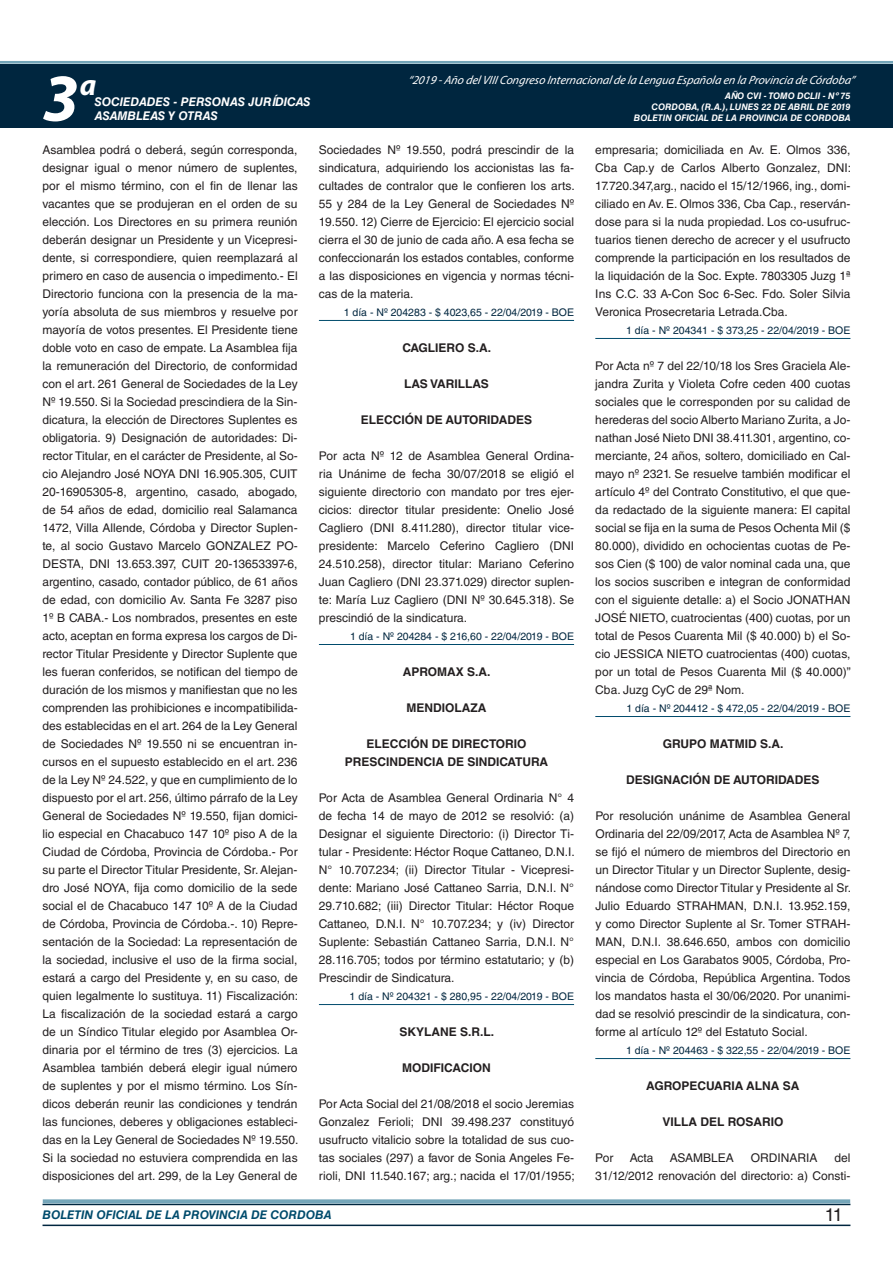
<style>
.page{position:relative;width:893px;height:1263px;background:#fff}
.page>*{position:absolute;margin:0;border:0;box-sizing:border-box;transform-origin:0 0}
.t1{font:italic 700 67.5px "Myriad Pro";color:#fff}
.t2{font:italic 700 30px "Myriad Pro";color:#fff}
.t3{font:18px "Helvetica LT Std";color:#231f20}
.t4{font:12px/18px "Helvetica LT Std";color:#231f20;text-align:justify}
.t5{font:700 12px "Helvetica LT Std";color:#231f20}
.t6{font:italic 12px "Myriad Pro";color:#fff}
.t7{font:italic 700 12px "Helvetica LT Std";color:#fff}
.t8{font:italic 700 12px "Helvetica LT Std";color:#004b6c}
.t9{font:10.5px "Helvetica LT Std";color:#00263f}
.t10{font:italic 700 9px/10.8px "Helvetica LT Std";color:#fff;text-align:right}
</style>
<div class="page">
<div style="left:0;top:61px;width:893px;height:6px;background:#fff;opacity:.75"></div>
<div style="left:0;top:64px;width:893px;height:64px;background:#00263f"></div>
<hr style="left:43px;top:1224px;width:807px;height:2px;background:#00263f">
<div style="left:42px;top:1198px;width:809px;height:8px;background:#fff;opacity:.75"></div>
<hr style="left:319px;top:320px;width:255px;height:1px;background:#004b6c">
<hr style="left:319px;top:644px;width:255px;height:1px;background:#004b6c">
<hr style="left:319px;top:1004px;width:255px;height:1px;background:#004b6c">
<hr style="left:595px;top:338px;width:255px;height:1px;background:#004b6c">
<hr style="left:595px;top:716px;width:255px;height:1px;background:#004b6c">
<hr style="left:595px;top:1058px;width:255px;height:1px;background:#004b6c">
<h2 class="t2" style="left:80px;top:66px;width:18px">a</h2>
<p class="t6" style="left:408px;top:72px;width:448px">“2019 -Año delVIIICongreso Internacionalde la Lengua Esp añola en la Provincia de Córdoba”</p>
<h1 class="t1" style="left:43px;top:54px;width:38px">3</h1>
<p class="t10" style="left:634px;top:91px;width:218px">AÑO CVI - TOMO DCLII - Nº 75<br>CORDOBA, (R.A.), LUNES 22 DE ABRIL DE 2019<br>BOLETIN OFICIAL DE LA PROVINCIA DE CORDOBA</p>
<p class="t7" style="left:95px;top:94px;width:217px">SOCIEDADES - PERSONAS JURÍDICAS</p>
<p class="t7" style="left:95px;top:109px;width:125px">ASAMBLEAS Y OTRAS</p>
<p class="t4" style="left:43px;top:141px;width:257px">Asamblea podrá o deberá, según corresponda, designar igual o menor número de suplentes, por el mismo término, con el fin de llenar las vacantes que se produjeran en el orden de su elección. Los Directores en su primera reunión deberán designar un Presidente y un Vicepresi&shy;dente, si correspondiere, quien reemplazará al primero en caso de ausencia o impedimento.- El Directorio funciona con la presencia de la ma&shy;yoría absoluta de sus miembros y resuelve por mayoría de votos presentes. El Presidente tiene doble voto en caso de empate. La Asamblea fija la remuneración del Directorio, de conformidad con el art. 261 General de Sociedades de la Ley Nº 19.550. Si la Sociedad prescindiera de la Sin&shy;dicatura, la elección de Directores Suplentes es obligatoria. 9) Designación de autoridades: Di&shy;rector Titular, en el carácter de Presidente, al So&shy;cio Alejandro José NOYA DNI 16.905.305, CUIT 20-16905305-8, argentino, casado, abogado, de 54 años de edad, domicilio real Salamanca 1472, Villa Allende, Córdoba y Director Suplen&shy;te, al socio Gustavo Marcelo GONZALEZ PO-DESTA, DNI 13.653.397, CUIT 20-13653397-6, argentino, casado, contador público, de 61 años de edad, con domicilio Av. Santa Fe 3287 piso 1º B CABA.- Los nombrados, presentes en este acto, aceptan en forma expresa los cargos de Di&shy;rector Titular Presidente y Director Suplente que les fueran conferidos, se notifican del tiempo de duración de los mismos y manifiestan que no les comprenden las prohibiciones e incompatibilida&shy;des establecidas en el art. 264 de la Ley General de Sociedades Nº 19.550 ni se encuentran in&shy;cursos en el supuesto establecido en el art. 236 de la Ley Nº 24.522, y que en cumplimiento de lo dispuesto por el art. 256, último párrafo de la Ley General de Sociedades Nº 19.550, fijan domici&shy;lio especial en Chacabuco 147 10º piso A de la Ciudad de Córdoba, Provincia de Córdoba.- Por su parte el Director Titular Presidente, Sr. Alejan&shy;dro José NOYA, fija como domicilio de la sede social el de Chacabuco 147 10º A de la Ciudad de Córdoba, Provincia de Córdoba.-. 10) Repre&shy;sentación de la Sociedad: La representación de la sociedad, inclusive el uso de la firma social, estará a cargo del Presidente y, en su caso, de quien legalmente lo sustituya. 11) Fiscalización:<br>La fiscalización de la sociedad estará a cargo de un Síndico Titular elegido por Asamblea Or&shy;dinaria por el término de tres (3) ejercicios. La Asamblea también deberá elegir igual número de suplentes y por el mismo término. Los Sín&shy;dicos deberán reunir las condiciones y tendrán las funciones, deberes y obligaciones estableci&shy;das en la Ley General de Sociedades Nº 19.550.<br>Si la sociedad no estuviera comprendida en las disposiciones del art. 299, de la Ley General de</p>
<p class="t4" style="left:319px;top:141px;width:257px">Sociedades Nº 19.550, podrá prescindir de la sindicatura, adquiriendo los accionistas las fa&shy;cultades de contralor que le confieren los arts.<br>55 y 284 de la Ley General de Sociedades Nº 19.550. 12) Cierre de Ejercicio: El ejercicio social cierra el 30 de junio de cada año. A esa fecha se confeccionarán los estados contables, conforme a las disposiciones en vigencia y normas técni&shy;cas de la materia.</p>
<p class="t9" style="left:344px;top:306px;width:232px">1 día - Nº 204283 - $ 4023,65 - 22/04/2019 - BOE</p>
<p class="t5" style="left:402px;top:340px;width:90px">CAGLIERO S.A.</p>
<p class="t5" style="left:404px;top:376px;width:86px">LAS VARILLAS</p>
<p class="t5" style="left:361px;top:412px;width:173px">ELECCIÓN DE AUTORIDADES</p>
<p class="t4" style="left:319px;top:447px;width:257px">Por acta Nº 12 de Asamblea General Ordina&shy;ria Unánime de fecha 30/07/2018 se eligió el siguiente directorio con mandato por tres ejer&shy;cicios: director titular presidente: Onelio José Cagliero (DNI 8.411.280), director titular vice&shy;presidente: Marcelo Ceferino Cagliero (DNI 24.510.258), director titular: Mariano Ceferino Juan Cagliero (DNI 23.371.029) director suplen&shy;te: María Luz Cagliero (DNI Nº 30.645.318). Se prescindió de la sindicatura.</p>
<p class="t9" style="left:350px;top:630px;width:226px">1 día - Nº 204284 - $ 216,60 - 22/04/2019 - BOE</p>
<p class="t5" style="left:403px;top:664px;width:89px">APROMAX S.A.</p>
<p class="t5" style="left:406px;top:700px;width:81px">MENDIOLAZA</p>
<p class="t5" style="left:366px;top:736px;width:17px">ELECCIÓN</p>
<p class="t5" style="left:432px;top:736px;width:37px">DE DIRECTORIO</p>
<p class="t5" style="left:345px;top:754px;width:17px">PRESCINDENCIA</p>
<p class="t5" style="left:447px;top:754px;width:37px">DE SINDICATURA</p>
<p class="t4" style="left:319px;top:789px;width:257px">Por Acta de Asamblea General Ordinaria N° 4 de fecha 14 de mayo de 2012 se resolvió: (a)<br>Designar el siguiente Directorio: (i) Director Ti&shy;tular - Presidente: Héctor Roque Cattaneo, D.N.I.<br>N° 10.707.234; (ii) Director Titular - Vicepresi&shy;dente: Mariano José Cattaneo Sarria, D.N.I. N° 29.710.682; (iii) Director Titular: Héctor Roque Cattaneo, D.N.I. N° 10.707.234; y (iv) Director Suplente: Sebastián Cattaneo Sarria, D.N.I. N° 28.116.705; todos por término estatutario; y (b)<br>Prescindir de Sindicatura.</p>
<p class="t9" style="left:350px;top:990px;width:226px">1 día - Nº 204321 - $ 280,95 - 22/04/2019 - BOE</p>
<p class="t5" style="left:399px;top:1024px;width:96px">SKYLANE S.R.L.</p>
<p class="t5" style="left:402px;top:1060px;width:90px">MODIFICACION</p>
<p class="t4" style="left:319px;top:1095px;width:257px">Por Acta Social del 21/08/2018 el socio Jeremias Gonzalez Ferioli; DNI 39.498.237 constituyó usufructo vitalicio sobre la totalidad de sus cuo&shy;tas sociales (297) a favor de Sonia Angeles Fe&shy;rioli, DNI 11.540.167; arg.; nacida el 17/01/1955;</p>
<p class="t4" style="left:595px;top:141px;width:257px">empresaria; domiciliada en Av. E. Olmos 336, Cba Cap.y de Carlos Alberto Gonzalez, DNI:<br>17.720.347,arg., nacido el 15/12/1966, ing., domi&shy;ciliado en Av. E. Olmos 336, Cba Cap., reserván&shy;dose para si la nuda propiedad. Los co-usufruc&shy;tuarios tienen derecho de acrecer y el usufructo comprende la participación en los resultados de la liquidación de la Soc. Expte. 7803305 Juzg 1ª Ins C.C. 33 A-Con Soc 6-Sec. Fdo. Soler Silvia Veronica Prosecretaria Letrada.Cba.</p>
<p class="t9" style="left:626px;top:324px;width:226px">1 día - Nº 204341 - $ 373,25 - 22/04/2019 - BOE</p>
<p class="t4" style="left:595px;top:357px;width:257px">Por Acta nº 7 del 22/10/18 los Sres Graciela Ale&shy;jandra Zurita y Violeta Cofre ceden 400 cuotas sociales que le corresponden por su calidad de herederas del socio Alberto Mariano Zurita, a Jo&shy;nathan José Nieto DNI 38.411.301, argentino, co&shy;merciante, 24 años, soltero, domiciliado en Cal&shy;mayo nº 2321. Se resuelve también modificar el artículo 4º del Contrato Constitutivo, el que que&shy;da redactado de la siguiente manera: El capital social se fija en la suma de Pesos Ochenta Mil ($ 80.000), dividido en ochocientas cuotas de Pe&shy;sos Cien ($ 100) de valor nominal cada una, que los socios suscriben e integran de conformidad con el siguiente detalle: a) el Socio JONATHAN JOSÉ NIETO, cuatrocientas (400) cuotas, por un total de Pesos Cuarenta Mil ($ 40.000) b) el So&shy;cio JESSICA NIETO cuatrocientas (400) cuotas, por un total de Pesos Cuarenta Mil ($ 40.000)” Cba. Juzg CyC de 29ª Nom.</p>
<p class="t9" style="left:626px;top:702px;width:226px">1 día - Nº 204412 - $ 472,05 - 22/04/2019 - BOE</p>
<p class="t5" style="left:663px;top:736px;width:122px">GRUPO MATMID S.A.</p>
<p class="t5" style="left:626px;top:772px;width:195px">DESIGNACIÓN DE AUTORIDADES</p>
<p class="t4" style="left:595px;top:807px;width:257px">Por resolución unánime de Asamblea General Ordinaria del 22/09/2017, Acta de Asamblea Nº 7, se fijó el número de miembros del Directorio en un Director Titular y un Director Suplente, desig&shy;nándose como Director Titular y Presidente al Sr.<br>Julio Eduardo STRAHMAN, D.N.I. 13.952.159, y como Director Suplente al Sr. Tomer STRAH-MAN, D.N.I. 38.646.650, ambos con domicilio especial en Los Garabatos 9005, Córdoba, Pro&shy;vincia de Córdoba, República Argentina. Todos los mandatos hasta el 30/06/2020. Por unanimi&shy;dad se resolvió prescindir de la sindicatura, con&shy;forme al artículo 12º del Estatuto Social.</p>
<p class="t9" style="left:626px;top:1044px;width:226px">1 día - Nº 204463 - $ 322,55 - 22/04/2019 - BOE</p>
<p class="t5" style="left:646px;top:1078px;width:155px">AGROPECUARIA ALNA SA</p>
<p class="t5" style="left:662px;top:1114px;width:122px">VILLA DEL ROSARIO</p>
<p class="t4" style="left:595px;top:1149px;width:20px">Por</p>
<p class="t4" style="left:630px;top:1149px;width:25px">Acta</p>
<p class="t4" style="left:670px;top:1149px;width:66px">ASAMBLEA</p>
<p class="t4" style="left:751px;top:1149px;width:68px">ORDINARIA</p>
<p class="t4" style="left:595px;top:1149px;width:257px;text-align:right">del<br>31/12/2012 renovación del directorio: a) Consti-</p>
<p class="t8" style="left:43px;top:1208px;width:290px">BOLETIN OFICIAL DE LA PROVINCIA DE CORDOBA</p>
<h3 class="t3" style="left:825px;top:1204px;width:19px">11</h3>
</div>
